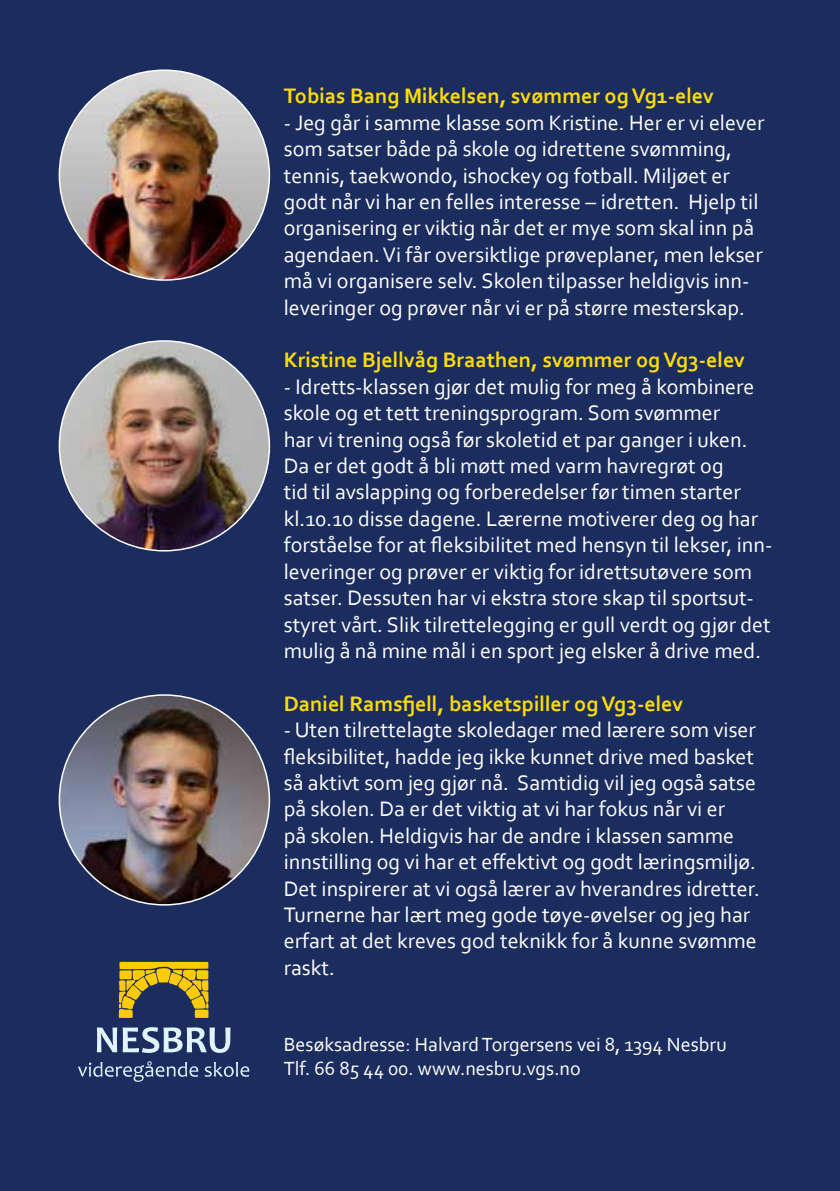
<style>
.page{position:relative;width:840px;height:1191px;background:#fff}
.page>*{position:absolute;margin:0;border:0;box-sizing:border-box;transform-origin:0 0}
.t1{font:22px/26.4px "Corbel";color:#fff}
.t2{font:700 22px "Corbel";color:#fd0}
.t3{font:20px/24px "Corbel";color:#fff}
</style>
<div class="page">
<div style="left:0;top:0;width:839px;height:1191px;background:#1b2c5e"></div>
<svg style="left:118px;top:961px;width:91px;height:57px"></svg>
<svg style="left:97px;top:1027px;width:20px;height:25px"></svg>
<svg style="left:123px;top:1027px;width:107px;height:26px"></svg>
<svg style="left:78px;top:1061px;width:120px;height:20px"></svg>
<svg style="left:204px;top:1062px;width:45px;height:15px"></svg>
<img style="left:59px;top:695px;width:210px;height:210px;border-radius:105px">
<img style="left:59px;top:70px;width:210px;height:210px;border-radius:105px">
<img style="left:59px;top:341px;width:210px;height:210px;border-radius:105px">
<p class="t2" style="left:283px;top:82px;width:431px">Tobias Bang Mikkelsen, svømmer og Vg1-elev</p>
<p class="t1" style="left:283px;top:109px;width:482px">- Jeg går i samme klasse som Kristine. Her er vi elever som satser både på skole og idrettene svømming, tennis, taekwondo, ishockey og fotball. Miljøet er godt når vi har en felles interesse – idretten. Hjelp til organisering er viktig når det er mye som skal inn på agendaen. Vi får oversiktlige prøveplaner, men lekser må vi organisere selv. Skolen tilpasser heldigvis inn&shy;leveringer og prøver når vi er på større mesterskap.</p>
<p class="t2" style="left:283px;top:346px;width:462px">Kristine Bjellvåg Braathen, svømmer og Vg3-elev</p>
<p class="t1" style="left:283px;top:373px;width:490px">- Idretts-klassen gjør det mulig for meg å kombinere skole og et tett treningsprogram. Som svømmer<br>har vi trening også før skoletid et par ganger i uken.<br>Da er det godt å bli møtt med varm havregrøt og<br>tid til avslapping og forberedelser før timen starter kl.10.10 disse dagene. Lærerne motiverer deg og har forståelse for at fleksibilitet med hensyn til lekser, inn&shy;leveringer og prøver er viktig for idrettsutøvere som satser. Dessuten har vi ekstra store skap til sportsut&shy;styret vårt. Slik tilrettelegging er gull verdt og gjør det mulig å nå mine mål i en sport jeg elsker å drive med.</p>
<p class="t2" style="left:283px;top:690px;width:401px">Daniel Ramsfjell, basketspiller og Vg3-elev</p>
<p class="t1" style="left:283px;top:716px;width:477px">- Uten tilrettelagte skoledager med lærere som viser fleksibilitet, hadde jeg ikke kunnet drive med basket så aktivt som jeg gjør nå. Samtidig vil jeg også satse på skolen. Da er det viktig at vi har fokus når vi er<br>på skolen. Heldigvis har de andre i klassen samme innstilling og vi har et effektivt og godt læringsmiljø.<br>Det inspirerer at vi også lærer av hverandres idretter.<br>Turnerne har lært meg gode tøye-øvelser og jeg har erfart at det kreves god teknikk for å kunne svømme raskt.</p>
<p class="t3" style="left:283px;top:1032px;width:444px">Besøksadresse: Halvard Torgersens vei 8, 1394 Nesbru<br>Tlf. 66 85 44 00. www.nesbru.vgs.no</p>
</div>
